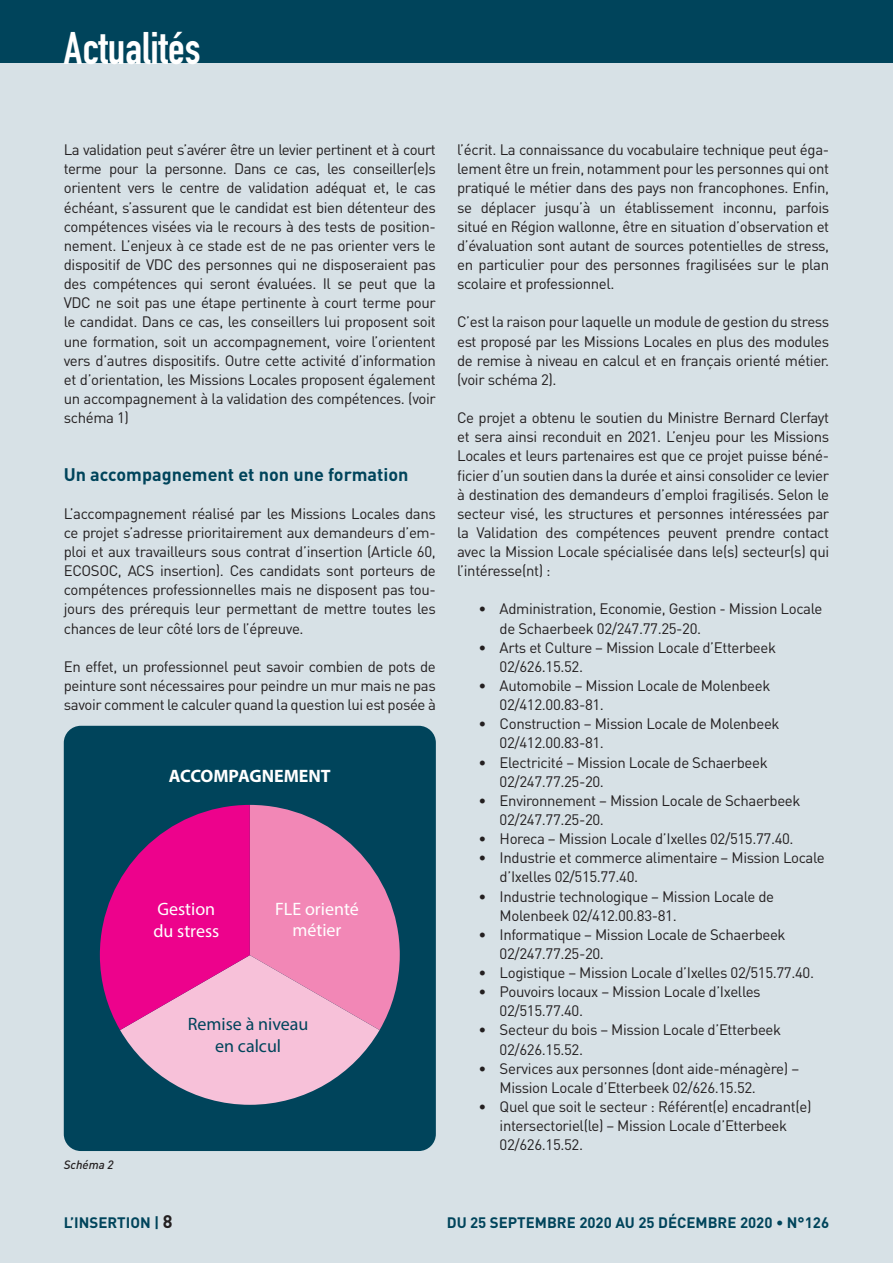
<style>
.page{position:relative;width:893px;height:1263px;background:#fff}
.page>*{position:absolute;margin:0;border:0;box-sizing:border-box;transform-origin:0 0}
.t1{font:45px "DIN Engschrift";color:#fff}
.sous-titre{font:700 18px "DIN";color:#00445b}
.t2{font:18px/21.6px "Myriad Pro";color:#fff}
.t3{font:18px/21.6px "Myriad Pro";color:#00445b;text-align:center}
.t4{font:700 18px "Myriad Pro";color:#fff}
.texte1{font:15px/19.2px "DIN";letter-spacing:-.025em;color:#231f20}
.t5{font:700 15px "DIN";color:#00445b}
.legende{font:italic 500 12px "DIN";color:#231f20}
.s1{font-size:18px;color:#231f20}
</style>
<div class="page">
<div style="left:0;top:0;width:893px;height:64px;background:#00445b"></div>
<div style="left:0;top:64px;width:893px;height:1199px;background:#d7e1e6"></div>
<div style="left:64px;top:726px;width:372px;height:425px;background:#00445b"></div>
<svg style="left:100px;top:805px;width:300px;height:300px;background:#bd64a0"></svg>
<p class="t1" style="left:64px;top:22px;width:138px">Actualités</p>
<p class="texte1" style="left:64px;top:140px;width:374px;text-align:justify">La -validation peut s’avérer être un levier pertinent et à court terme pour la personne. Dans ce cas, les conseiller(e)s orientent vers le centre de validation adéquat et, le cas échéant, s’assurent que le candidat est bien détenteur des compétences visées via le recours à des tests de position&shy;nement. L’enjeux à ce stade est de ne pas orienter vers le dispositif de VDC des personnes qui ne disposeraient pas des compétences qui seront évaluées. Il se peut que la VDC ne soit pas une étape pertinente à court terme pour le candidat. Dans ce cas, les conseillers lui proposent soit une formation, soit un accompagnement, voire l’orientent vers d’autres dispositifs. Outre cette activité d’information et d’orientation, les Missions Locales proposent également un accompagnement à la validation des compétences. (voir schéma 1)</p>
<p class="sous-titre" style="left:64px;top:462px;width:346px">Un accompagnement et non une formation</p>
<p class="texte1" style="left:64px;top:503px;width:374px;text-align:justify">L’accompagnement réalisé par les Missions Locales dans ce projet s’adresse prioritairement aux demandeurs d’em&shy;ploi et aux travailleurs sous contrat d’insertion (Article 60, ECOSOC, ACS insertion). Ces candidats sont porteurs de compétences professionnelles mais ne disposent pas tou&shy;jours des prérequis leur permettant de mettre toutes les chances de leur côté lors de l’épreuve.</p>
<p class="texte1" style="left:64px;top:657px;width:374px;text-align:justify">En effet, un professionnel peut savoir combien de pots de peinture sont nécessaires pour peindre un mur mais ne pas savoir comment le calculer quand la question lui est posée à</p>
<p class="t4" style="left:169px;top:764px;width:164px">ACCOMPAGNEMENT</p>
<p class="t2" style="left:153px;top:898px;width:67px">Gestion du stress</p>
<p class="t2" style="left:275px;top:897px;width:85px;text-align:center">FLE orienté métier</p>
<p class="legende" style="left:64px;top:1157px;width:51px">Schéma 2</p>
<p class="t3" style="left:188px;top:1013px;width:122px">Remise à niveau en calcul</p>
<p class="texte1" style="left:457px;top:140px;width:374px;text-align:justify">l’écrit. La connaissance du vocabulaire technique peut éga&shy;lement être un frein, notamment pour les personnes qui ont pratiqué le métier dans des pays non francophones. Enfin, se déplacer jusqu’à un établissement inconnu, parfois situé en Région wallonne, être en situation d’observation et d’évaluation sont autant de sources potentielles de stress, en particulier pour des personnes fragilisées sur le plan scolaire et professionnel.</p>
<p class="texte1" style="left:457px;top:312px;width:374px;text-align:justify">C’est la raison pour laquelle un module de gestion du stress est proposé par les Missions Locales en plus des modules de remise à niveau en calcul et en français orienté métier. (voir schéma 2).</p>
<p class="texte1" style="left:457px;top:408px;width:374px;text-align:justify">Ce projet a obtenu le soutien du Ministre Bernard Clerfayt et sera ainsi reconduit en 2021. L’enjeu pour les Missions Locales et leurs partenaires est que ce projet puisse béné&shy;ficier d’un soutien dans la durée et ainsi consolider ce levier à destination des demandeurs d’emploi fragilisés. Selon le secteur visé, les structures et personnes intéressées par la Validation des compétences peuvent prendre contact avec la Mission Locale spécialisée dans le(s) secteur(s) qui l’intéresse(nt) :</p>
<p class="texte1" style="left:500px;top:599px;width:324px;text-indent:-21px">• Administration, Economie, Gestion - Mission Locale de Schaerbeek 02/247.77.25-20.</p>
<p class="texte1" style="left:500px;top:637px;width:278px;text-indent:-21px">• Arts et Culture – Mission Locale d’Etterbeek<br>02/626.15.52.</p>
<p class="texte1" style="left:500px;top:676px;width:272px;text-indent:-21px">• Automobile – Mission Locale de Molenbeek<br>02/412.00.83-81.</p>
<p class="texte1" style="left:500px;top:714px;width:281px;text-indent:-21px">• Construction – Mission Locale de Molenbeek<br>02/412.00.83-81.</p>
<p class="texte1" style="left:500px;top:752px;width:270px;text-indent:-21px">• Electricité – Mission Locale de Schaerbeek<br>02/247.77.25-20.</p>
<p class="texte1" style="left:500px;top:790px;width:302px;text-indent:-21px">• Environnement – Mission Locale de Schaerbeek<br>02/247.77.25-20.</p>
<p class="texte1" style="left:478px;top:829px;width:317px">• Horeca – Mission Locale d’Ixelles 02/515.77.40.</p>
<p class="texte1" style="left:500px;top:848px;width:327px;text-indent:-21px">• Industrie et commerce alimentaire – Mission Locale d’Ixelles 02/515.77.40.</p>
<p class="texte1" style="left:500px;top:886px;width:276px;text-indent:-21px">• Industrie technologique – Mission Locale de<br>Molenbeek 02/412.00.83-81.</p>
<p class="texte1" style="left:500px;top:924px;width:287px;text-indent:-21px">• Informatique – Mission Locale de Schaerbeek<br>02/247.77.25-20.</p>
<p class="texte1" style="left:478px;top:963px;width:337px">• Logistique – Mission Locale d’Ixelles 02/515.77.40.</p>
<p class="texte1" style="left:500px;top:982px;width:263px;text-indent:-21px">• Pouvoirs locaux – Mission Locale d’Ixelles<br>02/515.77.40.</p>
<p class="texte1" style="left:500px;top:1020px;width:283px;text-indent:-21px">• Secteur du bois – Mission Locale d’Etterbeek<br>02/626.15.52.</p>
<p class="texte1" style="left:500px;top:1058px;width:301px;text-indent:-21px">• Services aux personnes (dont aide-ménagère) –<br>Mission Locale d’Etterbeek 02/626.15.52.</p>
<p class="texte1" style="left:500px;top:1097px;width:313px;text-indent:-21px">• Quel que soit le secteur : Référent(e) encadrant(e) intersectoriel(le) – Mission Locale d’Etterbeek<br>02/626.15.52.</p>
<p class="t5" style="left:64px;top:1213px;width:110px">L’INSERTION | <span class="s1">8</span></p>
<p class="t5" style="left:447px;top:1213px;width:384px">DU 25 SEPTEMBRE 2020 AU 25 DÉCEMBRE 2020 • N°126</p>
</div>
